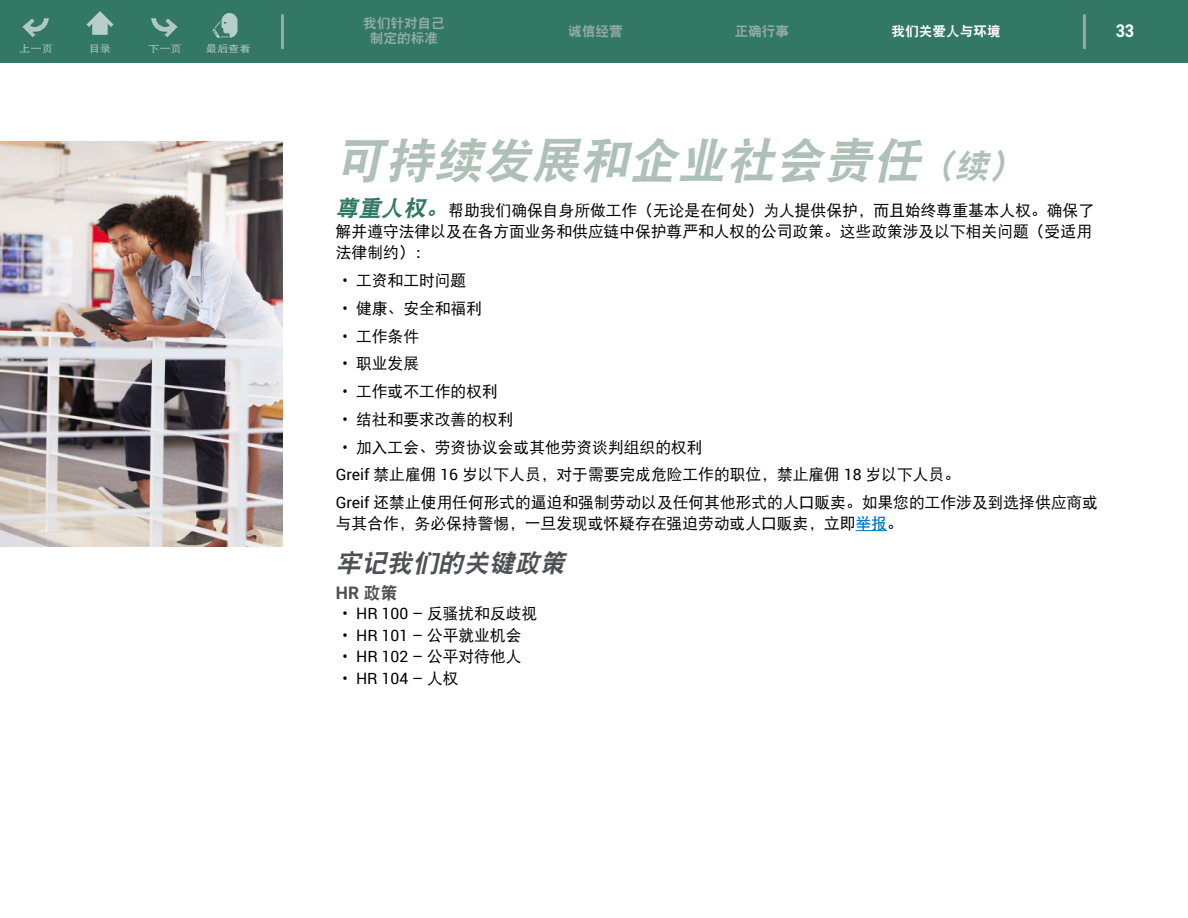
<style>
.page{position:relative;width:1188px;height:918px;background:#fff}
.page>*{position:absolute;margin:0;border:0;box-sizing:border-box;transform-origin:0 0}
.t1{font:italic 48.75px "DFP Hei W9";color:#aec0b8}
.t2{font:italic 25.5px "DFP Hei W9";color:#4d5156}
.t3{font:700 condensed 17.4px "Roboto";color:#fff}
.t4{font:700 17.25px "Roboto";color:#4d5156}
.t5{font:15.75px/21px "DFP Hei W5";color:#000}
.t6{font:15.75px "Roboto";color:#000}
.t7{font:13.65px/15.1px "DFP Hei W9";color:#91aca1;text-align:center}
.t8{font:13.65px "DFP Hei W9";color:#fff}
.t9{font:9.45px "DFP Hei W5";letter-spacing:-.02em;color:#b8c7c0;scale:1.2 1}
.s1{font-size:33.75px}
.s2{font-family:"DFP Hei W9";font-style:italic;font-size:22.5px;color:#337865}
.s3{font-family:"Roboto"}
.s4{font-family:"DFP Hei W7";color:#0074bc}
.s5{font-family:"DFP Hei W9";font-weight:400}
.s6{font-family:"DFP Hei W5"}
</style>
<div class="page">
<div style="left:0;top:0;width:1188px;height:63px;background:#337865"></div>
<hr style="left:1083px;top:14px;width:3px;height:35px;background:#91aca1">
<hr style="left:281px;top:14px;width:3px;height:35px;background:#91aca1">
<hr style="left:856px;top:530px;width:31px;height:1px;background:#0074bc">
<img style="left:0;top:141px;width:282px;height:405px">
<img style="left:22px;top:18px;width:27px;height:20px">
<svg style="left:86px;top:11px;width:27px;height:24px"></svg>
<img style="left:151px;top:18px;width:27px;height:20px">
<svg style="left:212px;top:13px;width:25px;height:25px"></svg>
<p class="t9" style="left:19px;top:44px;width:30px">上一页</p>
<p class="t9" style="left:89px;top:44px;width:20px">目录</p>
<p class="t9" style="left:148px;top:44px;width:30px">下一页</p>
<p class="t9" style="left:206px;top:44px;width:39px">最后查看</p>
<p class="t7" style="left:363px;top:16px;width:83px">我们针对自己制定的标准</p>
<p class="t7" style="left:568px;top:23px;width:56px">诚信经营</p>
<p class="t7" style="left:735px;top:23px;width:56px">正确行事</p>
<p class="t8" style="left:892px;top:24px;width:111px">我们关爱人与环境</p>
<p class="t3" style="left:1116px;top:21px;width:20px">33</p>
<h1 class="t1" style="left:336px;top:136px;width:695px">可持续发展和企业社会责任<span class="s1">（续）</span></h1>
<p class="t5" style="left:336px;top:200px;width:760px"><span class="s2">尊重人权。</span>帮助我们确保自身所做工作（无论是在何处）为人提供保护，而且始终尊重基本人权。确保了解并遵守法律以及在各方面业务和供应链中保护尊严和人权的公司政策。这些政策涉及以下相关问题（受适用法律制约）：</p>
<p class="t5" style="left:343px;top:270px;width:125px"><span class="s3">•</span> 工资和工时问题</p>
<p class="t5" style="left:343px;top:298px;width:141px"><span class="s3">•</span> 健康、安全和福利</p>
<p class="t5" style="left:343px;top:325px;width:78px"><span class="s3">•</span> 工作条件</p>
<p class="t5" style="left:343px;top:353px;width:78px"><span class="s3">•</span> 职业发展</p>
<p class="t5" style="left:343px;top:381px;width:157px"><span class="s3">•</span> 工作或不工作的权利</p>
<p class="t5" style="left:343px;top:409px;width:172px"><span class="s3">•</span> 结社和要求改善的权利</p>
<p class="t5" style="left:336px;top:433px;width:764px;line-height:27.8px;text-indent:7px"><span class="s3">•</span> 加入工会、劳资协议会或其他劳资谈判组织的权利<br><span class="s3">Greif</span> 禁止雇佣 <span class="s3">16</span> 岁以下人员，对于需要完成危险工作的职位，禁止雇佣 <span class="s3">18</span> 岁以下人员。<br><span class="s3">Greif</span> 还禁止使用任何形式的逼迫和强制劳动以及任何其他形式的人口贩卖。如果您的工作涉及到选择供应商或</p>
<p class="t5" style="left:336px;top:513px;width:569px">与其合作，务必保持警惕，一旦发现或怀疑存在强迫劳动或人口贩卖，立即<span class="s4">举报</span>。</p>
<h2 class="t2" style="left:336px;top:550px;width:236px">牢记我们的关键政策</h2>
<p class="t4" style="left:336px;top:583px;width:63px">HR <span class="s5">政策</span></p>
<p class="t6" style="left:343px;top:607px;width:196px">• HR 100 – <span class="s6">反骚扰和反歧视</span></p>
<p class="t6" style="left:343px;top:628px;width:180px">• HR 101 – <span class="s6">公平就业机会</span></p>
<p class="t6" style="left:343px;top:650px;width:180px">• HR 102 – <span class="s6">公平对待他人</span></p>
<p class="t6" style="left:343px;top:671px;width:117px">• HR 104 – <span class="s6">人权</span></p>
</div>
